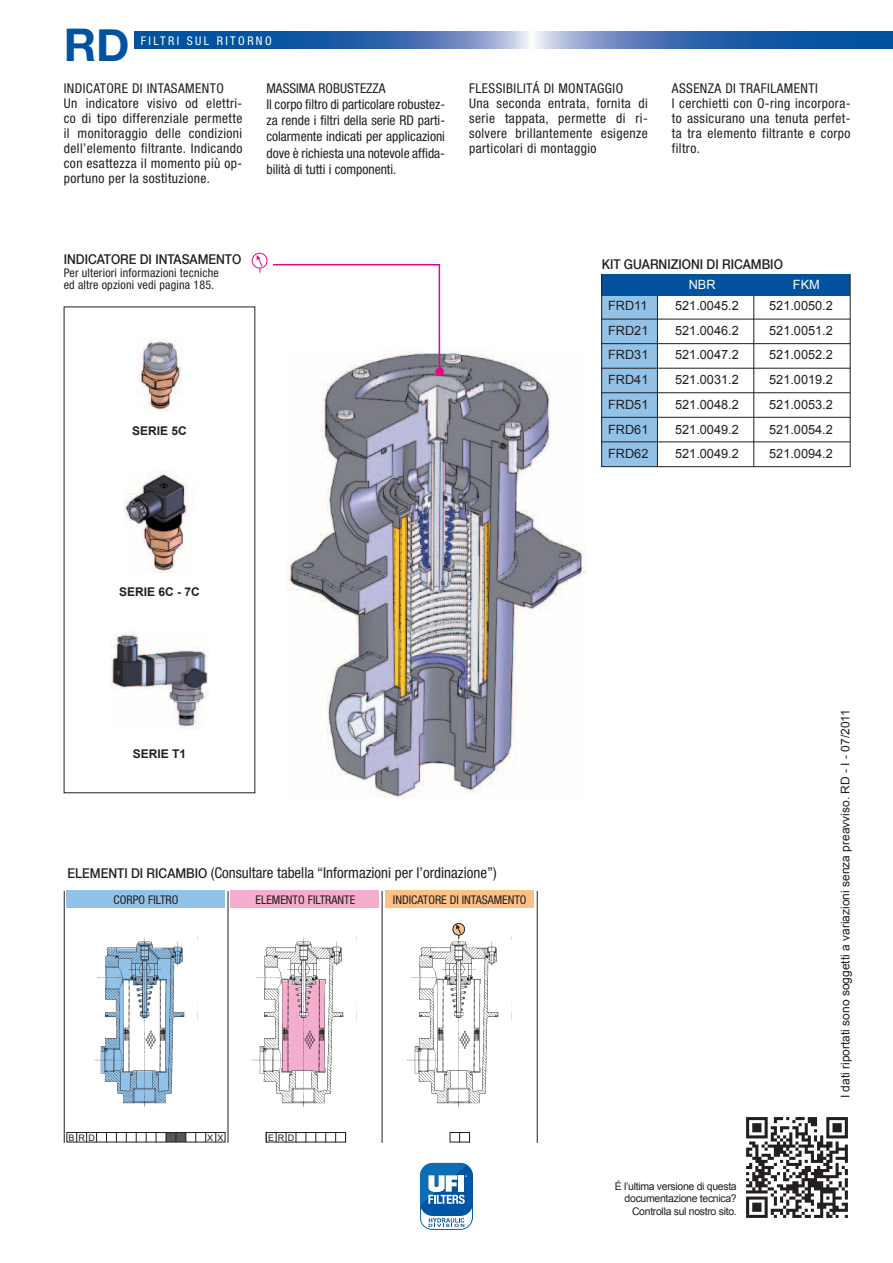
<style>
.page{position:relative;width:893px;height:1263px;background:#fff}
.page>*{position:absolute;margin:0;border:0;box-sizing:border-box;transform-origin:0 0}
.t1{font:700 45px "Helvetica Neue";color:#0153a0}
.t2{font:condensed 15px "Helvetica Neue";color:#231f20}
.t3{font:condensed 13.5px/15px "Helvetica Neue";letter-spacing:.03em;color:#231f20}
.t4{font:condensed 13.5px/16.2px "Helvetica Neue";color:#231f20}
.t5{font:500 13.5px "Helvetica Neue";color:#231f20;scale:.9 1}
.t6{font:12.75px/24.8px "Arial";color:#231f20;text-align:justify}
.t7{font:12.75px "Arial";color:#fff}
.t8{font:condensed 12px/12px "Helvetica Neue";letter-spacing:.015em;color:#231f20}
.t9{font:12px "Arial";color:#231f20}
.t10{font:700 12px "Arial";color:#231f20}
.t11{font:condensed 12px "Helvetica Neue";letter-spacing:.2em;color:#fff}
.t12{font:10.5px/12.6px "Arial";letter-spacing:-.03em;color:#231f20;text-align:right}
.t13{font:9px "Arial";letter-spacing:.4em;color:#231f20}
.s1{font-weight:500;font-stretch:normal;font-size:13.5px}
</style>
<div class="page">
<svg style="left:134px;top:32px;width:759px;height:17px"></svg>
<img style="left:253px;top:938px;width:91px;height:171px">
<div style="left:266px;top:1132px;width:80px;height:10px;border:1px solid #231f20"></div>
<div style="left:450px;top:1132px;width:20px;height:10px;border:1px solid #231f20"></div>
<img style="left:408px;top:939px;width:91px;height:170px">
<div style="left:453px;top:923px;width:12px;height:12px;background:#fcc187;border-radius:50%"></div>
<div style="left:453px;top:923px;width:12px;height:12px;border:1px solid #231f20;border-radius:50%"></div>
<svg style="left:456px;top:924px;width:5px;height:15px"></svg>
<img style="left:94px;top:938px;width:104px;height:171px">
<div style="left:166px;top:1132px;width:20px;height:10px;background:#57585a"></div>
<div style="left:66px;top:1132px;width:159px;height:10px;border:1px solid #231f20"></div>
<img style="left:286px;top:349px;width:300px;height:449px">
<img style="left:110px;top:632px;width:99px;height:97px">
<img style="left:136px;top:338px;width:46px;height:74px">
<img style="left:125px;top:470px;width:64px;height:103px">
<div style="left:601px;top:295px;width:57px;height:172px;background:#93c2e8"></div>
<div style="left:601px;top:274px;width:249px;height:21px;background:#0153a0"></div>
<hr style="left:850px;top:274px;width:1px;height:193px;background:#231f20">
<hr style="left:601px;top:274px;width:1px;height:193px;background:#231f20">
<hr style="left:657px;top:295px;width:1px;height:172px;background:#231f20">
<hr style="left:753px;top:295px;width:1px;height:172px;background:#231f20">
<hr style="left:601px;top:319px;width:249px;height:1px;background:#231f20">
<hr style="left:601px;top:343px;width:249px;height:1px;background:#231f20">
<hr style="left:601px;top:466px;width:249px;height:1px;background:#231f20">
<hr style="left:601px;top:442px;width:249px;height:1px;background:#231f20">
<hr style="left:601px;top:417px;width:249px;height:1px;background:#231f20">
<hr style="left:601px;top:392px;width:249px;height:1px;background:#231f20">
<hr style="left:601px;top:368px;width:249px;height:1px;background:#231f20">
<svg style="left:273px;top:264px;width:168px;height:106px"></svg>
<div style="left:435px;top:368px;width:9px;height:8px;background:#ed028c;border-radius:50%"></div>
<div style="left:231px;top:891px;width:148px;height:17px;background:#f5adce"></div>
<div style="left:385px;top:891px;width:149px;height:17px;background:#fcc187"></div>
<hr style="left:537px;top:891px;width:1px;height:252px;background:#231f20">
<hr style="left:382px;top:891px;width:1px;height:252px;background:#231f20">
<hr style="left:228px;top:891px;width:1px;height:252px;background:#231f20">
<hr style="left:64px;top:891px;width:1px;height:252px;background:#231f20">
<div style="left:67px;top:891px;width:158px;height:17px;background:#93c2e8"></div>
<img style="left:746px;top:1117px;width:102px;height:101px">
<div style="left:252px;top:253px;width:15px;height:15px;border:1px solid #ed028c;border-radius:50%"></div>
<svg style="left:257px;top:255px;width:6px;height:18px"></svg>
<svg style="left:420px;top:1163px;width:53px;height:67px"></svg>
<h1 class="t1" style="left:64px;top:4px;width:67px">RD</h1>
<p class="t11" style="left:141px;top:34px;width:132px">FILTRI SUL RITORNO</p>
<p class="t3" style="left:64px;top:80px;width:180px">INDICATORE DI INTASAMENTO<br>Un indicatore visivo od elettri&shy;co di tipo differenziale permette il monitoraggio delle condizioni dell’elemento filtrante. Indicando con esattezza il momento più op&shy;portuno per la sostituzione.</p>
<p class="t3" style="left:469px;top:80px;width:180px">FLESSIBILITÁ DI MONTAGGIO<br>Una seconda entrata, fornita di serie tappata, permette di ri&shy;solvere brillantemente esigenze particolari di montaggio</p>
<p class="t3" style="left:672px;top:80px;width:180px">ASSENZA DI TRAFILAMENTI<br>I cerchietti con O-ring incorpora&shy;to assicurano una tenuta perfet&shy;ta tra elemento filtrante e corpo filtro.</p>
<p class="t4" style="left:266px;top:80px;width:180px">MASSIMA ROBUSTEZZA<br>Il corpo filtro di particolare robustez&shy;za rende i filtri della serie RD parti&shy;colarmente indicati per applicazioni dove è richiesta una notevole affida&shy;bilità di tutti i componenti.</p>
<p class="t5" style="left:64px;top:248px;width:199px">INDICATORE DI INTASAMENTO</p>
<p class="t5" style="left:602px;top:253px;width:203px">KIT GUARNIZIONI DI RICAMBIO</p>
<p class="t8" style="left:64px;top:267px;width:156px">Per ulteriori informazioni tecniche ed altre opzioni vedi pagina 185.</p>
<p class="t7" style="left:689px;top:276px;width:28px">NBR</p>
<p class="t7" style="left:793px;top:276px;width:28px">FKM</p>
<p class="t10" style="left:132px;top:423px;width:56px">SERIE 5C</p>
<p class="t10" style="left:119px;top:584px;width:82px">SERIE 6C - 7C</p>
<p class="t10" style="left:133px;top:746px;width:55px">SERIE T1</p>
<p class="t2" style="left:68px;top:864px;width:431px"><span class="s1">ELEMENTI DI RICAMBIO</span> (Consultare tabella “Informazioni per l’ordinazione”)</p>
<p class="t8" style="left:114px;top:893px;width:66px">CORPO FILTRO</p>
<p class="t8" style="left:255px;top:893px;width:101px">ELEMENTO FILTRANTE</p>
<p class="t8" style="left:393px;top:893px;width:135px">INDICATORE DI INTASAMENTO</p>
<p class="t13" style="left:68px;top:1131px;width:28px">BRD</p>
<p class="t13" style="left:207px;top:1131px;width:18px">X X</p>
<p class="t13" style="left:268px;top:1131px;width:28px">ERD</p>
<p class="t6" style="left:608px;top:293px;width:42px">FRD11<br>FRD21<br>FRD31<br>FRD41<br>FRD51<br>FRD61<br>FRD62</p>
<p class="t6" style="left:675px;top:293px;width:65px">521.0045.2<br>521.0046.2<br>521.0047.2<br>521.0031.2<br>521.0048.2<br>521.0049.2<br>521.0049.2</p>
<p class="t6" style="left:769px;top:293px;width:65px">521.0050.2<br>521.0051.2<br>521.0052.2<br>521.0019.2<br>521.0053.2<br>521.0054.2<br>521.0094.2</p>
<p class="t12" style="left:615px;top:1180px;width:123px">É l’ultima versione di questa documentazione tecnica?<br>Controlla sul nostro sito.</p>
<p class="t9" style="left:837px;top:1098px;width:391px;rotate:-90deg">I dati riportati sono soggetti a variazioni senza preavviso. RD - I - 07/2011</p>
</div>
